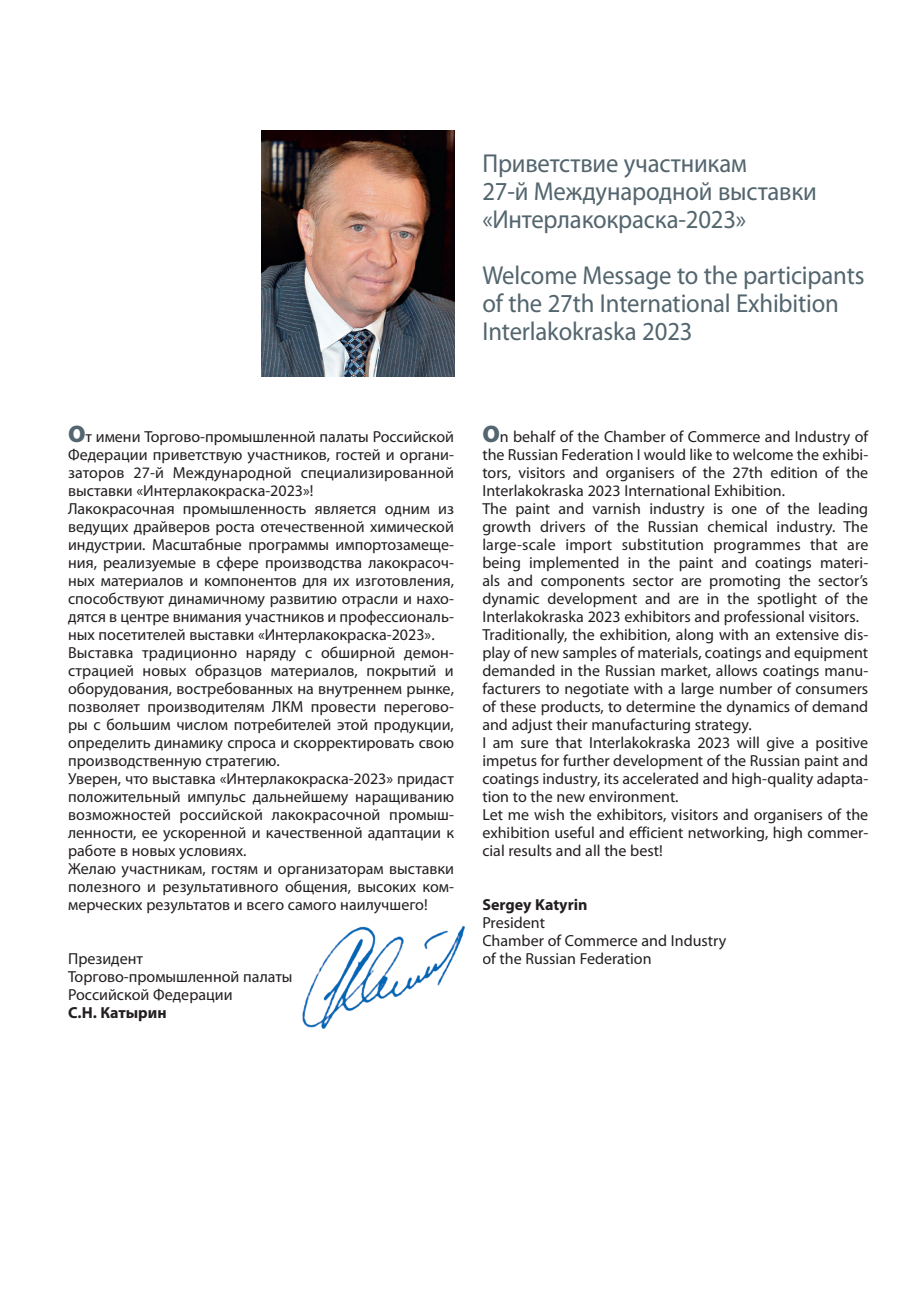
<style>
.page{position:relative;width:908px;height:1304px;background:#fff}
.page>*{position:absolute;margin:0;border:0;box-sizing:border-box;transform-origin:0 0}
.t1{font:26px/28px "Myriad Pro";letter-spacing:-.005em;color:#53656e;scale:.95 1}
.t2{font:16px/18px "Myriad Pro";color:#231f20}
.t3{font:700 16px "Myriad Pro";color:#231f20}
.s1{font-weight:900;font-size:24px;color:#53656e}
</style>
<div class="page">
<img style="left:302px;top:925px;width:163px;height:104px">
<img style="left:261px;top:130px;width:193px;height:246px">
<h1 class="t1" style="left:482px;top:148px;width:353px">Приветствие участникам<br>27-й Международной выставки «Интерлакокраска-2023»</h1>
<h1 class="t1" style="left:482px;top:260px;width:403px">Welcome Message to the participants of the 27th International Exhibition<br>Interlakokraska 2023</h1>
<p class="t2" style="left:68px;top:427px;width:387px"><span class="s1">О</span>т имени Торгово-промышленной палаты Российской Федерации приветствую участников, гостей и органи&shy;заторов 27-й Международной специализированной выставки «Интерлакокраска-2023»!<br>Лакокрасочная промышленность является одним из ведущих драйверов роста отечественной химической индустрии. Масштабные программы импортозамеще&shy;ния, реализуемые в сфере производства лакокрасоч&shy;ных материалов и компонентов для их изготовления, способствуют динамичному развитию отрасли и нахо&shy;дятся в центре внимания участников и профессиональ&shy;ных посетителей выставки «Интерлакокраска-2023».<br>Выставка традиционно наряду с обширной демон&shy;страцией новых образцов материалов, покрытий и оборудования, востребованных на внутреннем рынке, позволяет производителям ЛКМ провести перегово&shy;ры с большим числом потребителей этой продукции, определить динамику спроса и скорректировать свою производственную стратегию.<br>Уверен, что выставка «Интерлакокраска-2023» придаст положительный импульс дальнейшему наращиванию возможностей российской лакокрасочной промыш&shy;ленности, ее ускоренной и качественной адаптации к работе в новых условиях.<br>Желаю участникам, гостям и организаторам выставки полезного и результативного общения, высоких ком&shy;мерческих результатов и всего самого наилучшего!</p>
<p class="t2" style="left:68px;top:949px;width:226px">Президент<br>Торгово-промышленной палаты<br>Российской Федерации</p>
<p class="t3" style="left:68px;top:1002px;width:100px">C.H. Катырин</p>
<p class="t2" style="left:482px;top:427px;width:387px"><span class="s1">O</span>n behalf of the Chamber of Commerce and Industry of the Russian Federation I would like to welcome the exhibi&shy;tors, visitors and organisers of the 27th edition of the Interlakokraska 2023 International Exhibition.<br>The paint and varnish industry is one of the leading growth drivers of the Russian chemical industry. The large-scale import substitution programmes that are being implemented in the paint and coatings materi&shy;als and components sector are promoting the sector’s dynamic development and are in the spotlight of the Interlakokraska 2023 exhibitors and professional visitors.<br>Traditionally, the exhibition, along with an extensive dis&shy;play of new samples of materials, coatings and equipment demanded in the Russian market, allows coatings manu&shy;facturers to negotiate with a large number of consumers of these products, to determine the dynamics of demand and adjust their manufacturing strategy.<br>I am sure that Interlakokraska 2023 will give a positive impetus for further development of the Russian paint and coatings industry, its accelerated and high-quality adapta&shy;tion to the new environment.<br>Let me wish the exhibitors, visitors and organisers of the exhibition useful and efficient networking, high commer&shy;cial results and all the best!</p>
<p class="t3" style="left:482px;top:894px;width:107px">Sergey Katyrin</p>
<p class="t2" style="left:482px;top:913px;width:245px">President<br>Chamber of Commerce and Industry of the Russian Federation</p>
</div>
